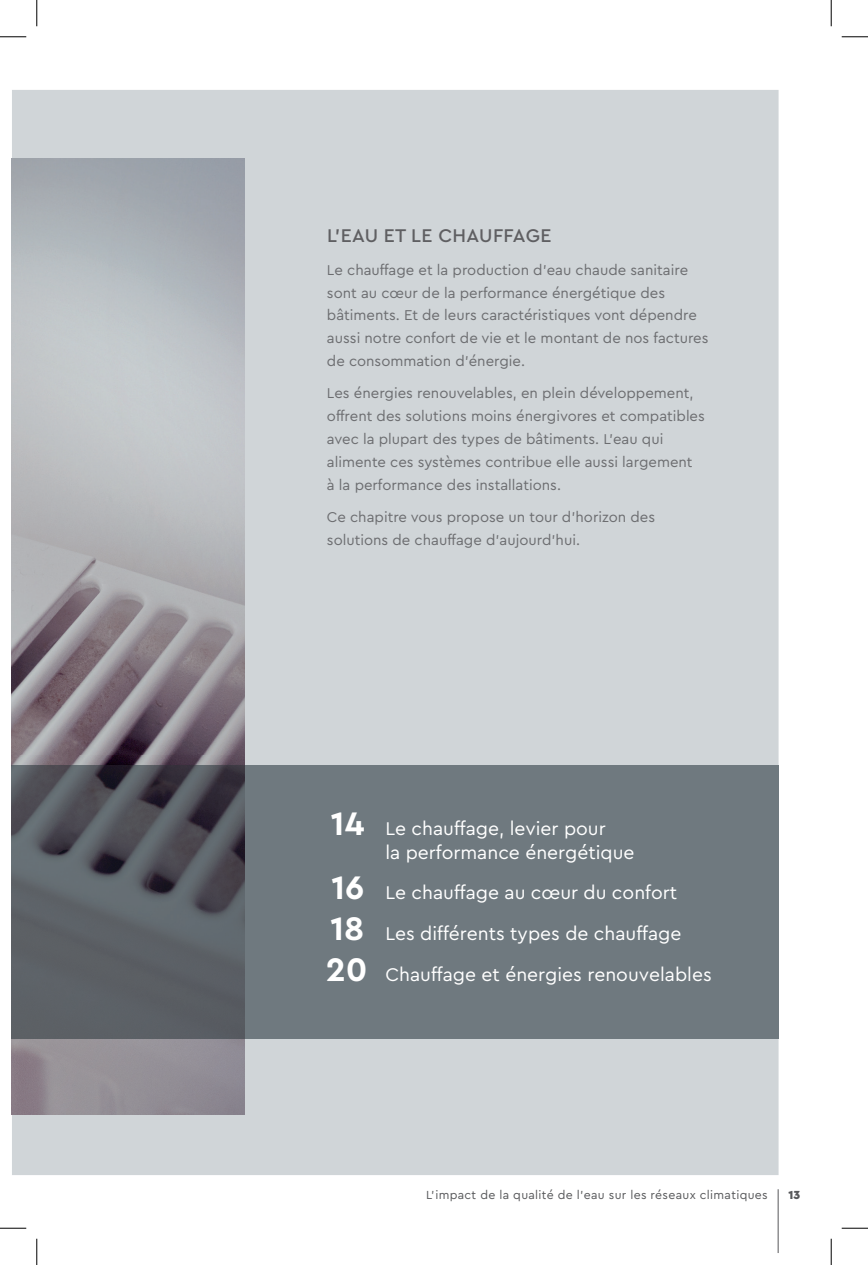
<style>
.page{position:relative;width:868px;height:1265px;background:#fff}
.page>*{position:absolute;margin:0;border:0;box-sizing:border-box;transform-origin:0 0}
.t1{font:19.25px/40.9px "Cera PRO";color:#fff}
.t2{font:500 19.25px "Cera PRO";letter-spacing:.02em;color:#5f5f62}
.t3{font:14.88px/22.8px "Cera PRO";color:#6c6d70}
.t4{font:12.25px "Cera PRO";letter-spacing:.025em;color:#57585a}
.t5{font:900 12.25px "Cera PRO";color:#57585a}
.s1{font-weight:700;font-size:34.12px}
</style>
<div class="page">
<hr style="left:777px;top:1188px;width:1px;height:64px;background:#57585a">
<div style="left:12px;top:90px;width:766px;height:1084px;background:#d0d5d8"></div>
<img style="left:12px;top:158px;width:233px;height:956px">
<div style="left:245px;top:765px;width:533px;height:273px;background:#6f797f"></div>
<svg style="left:0;top:36px;width:26px;height:1px"></svg>
<svg style="left:841px;top:36px;width:26px;height:1px"></svg>
<svg style="left:0;top:1227px;width:26px;height:1px"></svg>
<svg style="left:841px;top:1227px;width:26px;height:1px"></svg>
<svg style="left:36px;top:0;width:1px;height:26px"></svg>
<svg style="left:36px;top:1238px;width:1px;height:26px"></svg>
<svg style="left:830px;top:0;width:1px;height:26px"></svg>
<svg style="left:830px;top:1238px;width:1px;height:26px"></svg>
<p class="t2" style="left:327px;top:223px;width:226px">L’EAU ET LE CHAUFFAGE</p>
<p class="t3" style="left:327px;top:258px;width:383px">Le chauffage et la production d’eau chaude sanitaire sont au cœur de la performance énergétique des bâtiments. Et de leurs caractéristiques vont dépendre aussi notre confort de vie et le montant de nos factures de consommation d’énergie.</p>
<p class="t3" style="left:327px;top:381px;width:379px">Les énergies renouvelables, en plein développement, offrent des solutions moins énergivores et compatibles avec la plupart des types de bâtiments. L’eau qui alimente ces systèmes contribue elle aussi largement<br>à la performance des installations.</p>
<p class="t3" style="left:327px;top:505px;width:329px">Ce chapitre vous propose un tour d’horizon des solutions de chauffage d’aujourd’hui.</p>
<p class="t1" style="left:385px;top:816px;width:250px;line-height:23.1px;text-indent:-54px"><span class="s1">14</span> Le chauffage, levier pour<br>la performance énergétique</p>
<p class="t1" style="left:326px;top:871px;width:387px"><span class="s1">16</span> Le chauffage au cœur du confort<br><span class="s1">18</span> Les différents types de chauffage<br><span class="s1">20</span> Chauffage et énergies renouvelables</p>
<p class="t4" style="left:426px;top:1186px;width:343px">L’impact de la qualité de l’eau sur les réseaux climatiques</p>
<p class="t5" style="left:788px;top:1186px;width:13px">13</p>
</div>
